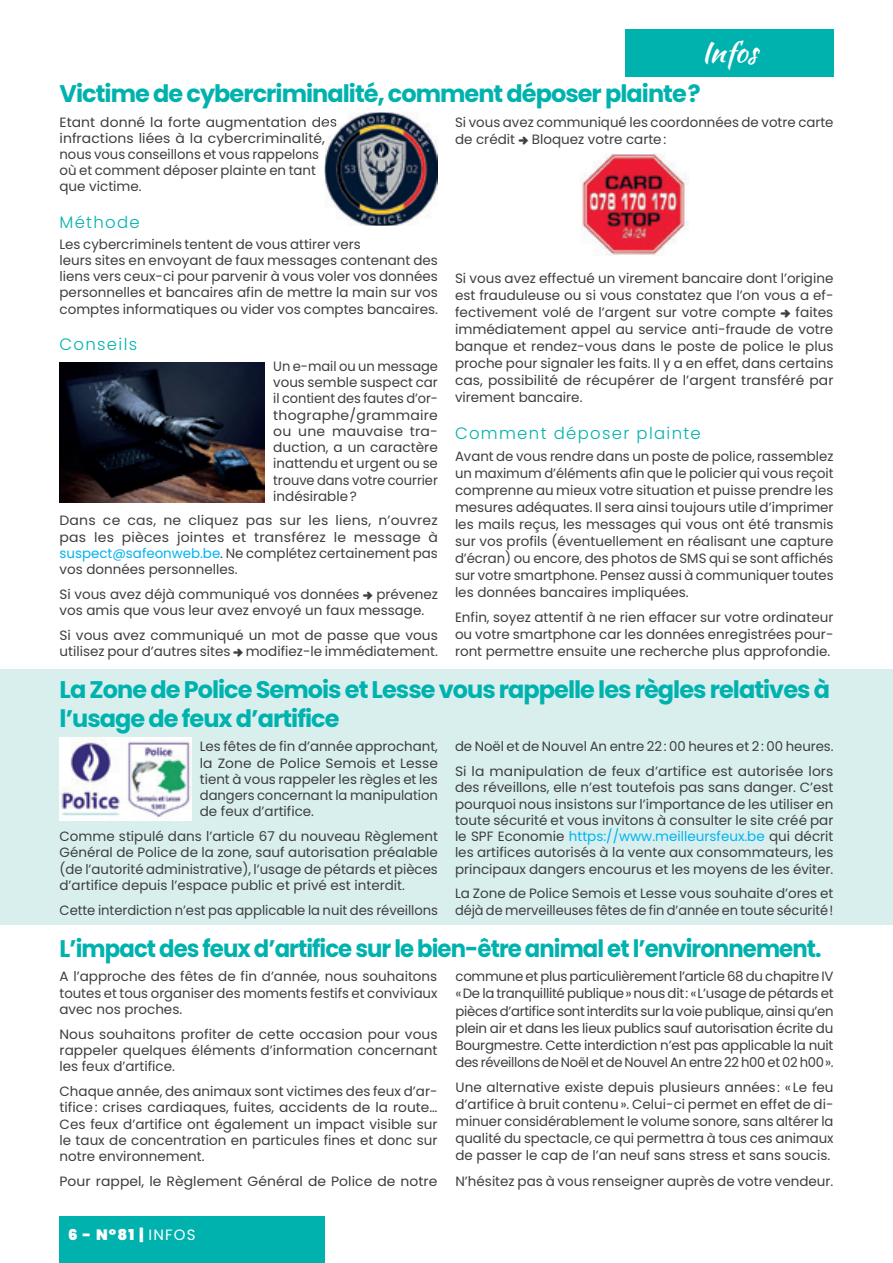
<style>
.page{position:relative;width:893px;height:1263px;background:#fff}
.page>*{position:absolute;margin:0;border:0;box-sizing:border-box;transform-origin:0 0}
.t1{font:28.5px "Kaushan Script";color:#fff}
.t2{font:700 24px/28.8px "Poppins";letter-spacing:-.04em;color:#00b2ae}
.t3{font:700 24px "Poppins";letter-spacing:-.04em;color:#00b2ae;scale:.95 1}
.t4{font:300 16.5px "Poppins";letter-spacing:.08em;color:#00b2ae}
.t5{font:900 15px "Poppins";color:#fff}
.t6{font:13.5px/16.2px "Poppins";color:#3e3e3f;text-align:justify}
.t7{font:13.5px/16.2px "Poppins";color:#3e3e3f;text-align:justify;scale:1.04 1}
.s1{color:#00b3ef}
.s2{font-weight:400}
</style>
<div class="page">
<div style="left:60px;top:1216px;width:265px;height:47px;background:#00b2ae"></div>
<img style="left:325px;top:112px;width:113px;height:114px">
<img style="left:325px;top:116px;width:12px;height:14px">
<svg style="left:325px;top:132px;width:1px;height:14px"></svg>
<img style="left:60px;top:362px;width:205px;height:141px">
<img style="left:581px;top:154px;width:107px;height:101px">
<div style="left:0;top:669px;width:893px;height:256px;background:#d9efee"></div>
<img style="left:60px;top:737px;width:131px;height:83px">
<div style="left:625px;top:29px;width:208px;height:48px;background:#00b2ae"></div>
<h1 class="t1" style="left:701px;top:31px;width:57px">Infos</h1>
<h2 class="t2" style="left:60px;top:79px;width:643px">Victime de cybercriminalité, comment déposer plainte ?</h2>
<p class="t6" style="left:60px;top:114px;width:279px;text-align:left">Etant donné la forte augmentation des infractions liées à la cybercriminalité, nous vous conseillons et vous rappelons où et comment déposer plainte en tant que victime.</p>
<p class="t4" style="left:60px;top:213px;width:82px">Méthode</p>
<p class="t6" style="left:60px;top:236px;width:380px;text-align:left">Les cybercriminels tentent de vous attirer vers<br>leurs sites en envoyant de faux messages contenant des liens vers ceux-ci pour parvenir à vous voler vos données personnelles et bancaires afin de mettre la main sur vos comptes informatiques ou vider vos comptes bancaires.</p>
<p class="t4" style="left:60px;top:335px;width:79px">Conseils</p>
<p class="t6" style="left:273px;top:358px;width:166px">Un e-mail ou un message vous semble suspect car il contient des fautes d’or&shy;thographe/grammaire ou une mauvaise tra&shy;duction, a un caractère inattendu et urgent ou se trouve dans votre courrier indésirable ?</p>
<p class="t7" style="left:60px;top:513px;width:366px">Dans ce cas, ne cliquez pas sur les liens, n’ouvrez pas les pièces jointes et transférez le message à <span class="s1">suspect@safeonweb.be</span>. Ne complétez certainement pas vos données personnelles.</p>
<p class="t6" style="left:60px;top:586px;width:301px">Si vous avez déjà communiqué vos données</p>
<p class="t6" style="left:60px;top:586px;width:380px;text-indent:317px">prévenez vos amis que vous leur avez envoyé un faux message.</p>
<p class="t6" style="left:60px;top:627px;width:380px">Si vous avez communiqué un mot de passe que vous utilisez pour d’autres sites modifiez-le immédiatement.</p>
<p class="t6" style="left:455px;top:113px;width:380px;line-height:17px">Si vous avez communiqué les coordonnées de votre carte de crédit Bloquez votre carte :</p>
<p class="t6" style="left:455px;top:269px;width:380px;line-height:17px">Si vous avez effectué un virement bancaire dont l’origine est frauduleuse ou si vous constatez que l’on vous a ef&shy;fectivement volé de l’argent sur votre compte</p>
<p class="t6" style="left:455px;top:303px;width:380px;line-height:17px;text-indent:340px">faites immédiatement appel au service anti-fraude de votre banque et rendez-vous dans le poste de police le plus proche pour signaler les faits. Il y a en effet, dans certains cas, possibilité de récupérer de l’argent transféré par virement bancaire.</p>
<p class="t4" style="left:455px;top:424px;width:247px">Comment déposer plainte</p>
<p class="t6" style="left:455px;top:447px;width:380px;line-height:17px">Avant de vous rendre dans un poste de police, rassemblez un maximum d’éléments afin que le policier qui vous reçoit comprenne au mieux votre situation et puisse prendre les mesures adéquates. Il sera ainsi toujours utile d’imprimer les mails reçus, les messages qui vous ont été transmis sur vos profils (éventuellement en réalisant une capture d’écran) ou encore, des photos de SMS qui se sont affichés sur votre smartphone. Pensez aussi à communiquer toutes les données bancaires impliquées.</p>
<p class="t6" style="left:455px;top:609px;width:380px;line-height:17px">Enfin, soyez attentif à ne rien effacer sur votre ordinateur ou votre smartphone car les données enregistrées pour&shy;ront permettre ensuite une recherche plus approfondie.</p>
<h2 class="t2" style="left:60px;top:675px;width:772px">La Zone de Police Semois et Lesse vous rappelle les règles relatives à l’usage de feux d’artifice</h2>
<p class="t6" style="left:200px;top:739px;width:240px">Les fêtes de fin d’année approchant, la Zone de Police Semois et Lesse tient à vous rappeler les règles et les dangers concernant la manipulation de feux d’artifice.</p>
<p class="t6" style="left:60px;top:828px;width:380px">Comme stipulé dans l’article 67 du nouveau Règlement Général de Police de la zone, sauf autorisation préalable (de l’autorité administrative), l’usage de pétards et pièces d’artifice depuis l’espace public et privé est interdit.</p>
<p class="t6" style="left:60px;top:902px;width:380px">Cette interdiction n’est pas applicable la nuit des réveillons</p>
<p class="t6" style="left:455px;top:734px;width:380px;line-height:24.8px">de Noël et de Nouvel An entre 22 : 00 heures et 2 : 00 heures.<br>Si la manipulation de feux d’artifice est autorisée lors</p>
<p class="t6" style="left:455px;top:780px;width:380px">des réveillons, elle n’est toutefois pas sans danger. C’est pourquoi nous insistons sur l’importance de les utiliser en toute sécurité et vous invitons à consulter le site créé par le SPF Economie <span class="s1">https://www.meilleursfeux.be</span> qui décrit les artifices autorisés à la vente aux consommateurs, les principaux dangers encourus et les moyens de les éviter.</p>
<p class="t6" style="left:455px;top:885px;width:380px">La Zone de Police Semois et Lesse vous souhaite d’ores et déjà de merveilleuses fêtes de fin d’année en toute sécurité !</p>
<h2 class="t3" style="left:60px;top:934px;width:804px">L’impact des feux d’artifice sur le bien-être animal et l’environnement.</h2>
<p class="t6" style="left:60px;top:968px;width:379px">A l’approche des fêtes de fin d’année, nous souhaitons toutes et tous organiser des moments festifs et conviviaux avec nos proches.</p>
<p class="t6" style="left:60px;top:1026px;width:380px">Nous souhaitons profiter de cette occasion pour vous rappeler quelques éléments d’information concernant les feux d’artifice.</p>
<p class="t6" style="left:60px;top:1083px;width:380px">Chaque année, des animaux sont victimes des feux d’ar&shy;tifice : crises cardiaques, fuites, accidents de la route… Ces feux d’artifice ont également un impact visible sur le taux de concentration en particules fines et donc sur notre environnement.</p>
<p class="t6" style="left:60px;top:1173px;width:379px">Pour rappel, le Règlement Général de Police de notre</p>
<p class="t6" style="left:455px;top:968px;width:380px;line-height:17.1px">commune et plus particulièrement l’article 68 du chapitre IV « De la tranquillité publique » nous dit : « L’usage de pétards et pièces d’artifice sont interdits sur la voie publique, ainsi qu’en plein air et dans les lieux publics sauf autorisation écrite du Bourgmestre. Cette interdiction n’est pas applicable la nuit des réveillons de Noël et de Nouvel An entre 22 h00 et 02 h00 ».</p>
<p class="t6" style="left:455px;top:1079px;width:380px;line-height:17.1px">Une alternative existe depuis plusieurs années : « Le feu d’artifice à bruit contenu ». Celui-ci permet en effet de di&shy;minuer considérablement le volume sonore, sans altérer la qualité du spectacle, ce qui permettra à tous ces animaux de passer le cap de l’an neuf sans stress et sans soucis.</p>
<p class="t6" style="left:455px;top:1173px;width:379px">N’hésitez pas à vous renseigner auprès de votre vendeur.</p>
<p class="t5" style="left:68px;top:1226px;width:129px">6 - N°81 | <span class="s2">INFOS</span></p>
</div>
